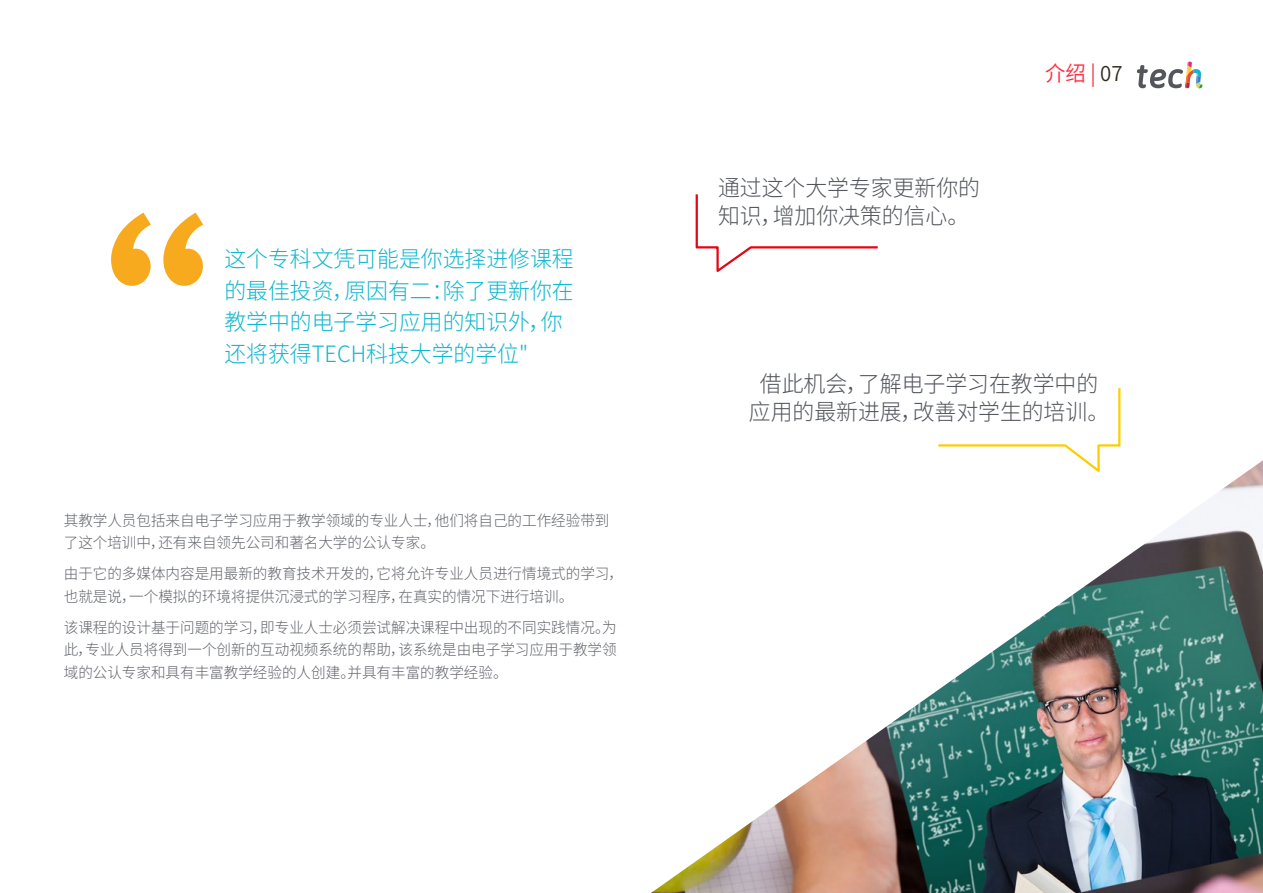
<style>
.page{position:relative;width:1263px;height:893px;background:#fff}
.page>*{position:absolute;margin:0;border:0;box-sizing:border-box;transform-origin:0 0}
.t1{font:300 22.5px/31.5px "Source Han Sans CN";color:#0fb6cf}
.t2{font:300 22.5px/28.5px "Source Han Sans CN";color:#52555b;text-align:center}
.t3{font:21px "Source Han Sans CN";color:#ff293a}
.t4{font:300 15px/22.5px "Source Han Sans CN";color:#61646a}
.s1{color:#312e20}
</style>
<div class="page">
<svg style="left:111px;top:213px;width:92px;height:73px"></svg>
<img style="left:651px;top:460px;width:612px;height:433px">
<svg style="left:936px;top:388px;width:186px;height:87px"></svg>
<svg style="left:695px;top:194px;width:183px;height:78px"></svg>
<svg style="left:1137px;top:62px;width:65px;height:27px"></svg>
<h1 class="t1" style="left:224px;top:244px;width:351px">这个专科文凭可能是你选择进修课程的最佳投资，原因有二：除了更新你在教学中的电子学习应用的知识外，你还将获得TECH科技大学的学位"</h1>
<p class="t4" style="left:64px;top:509px;width:547px">其教学人员包括来自电子学习应用于教学领域的专业人士，他们将自己的工作经验带到了这个培训中，还有来自领先公司和著名大学的公认专家。</p>
<p class="t4" style="left:64px;top:563px;width:561px">由于它的多媒体内容是用最新的教育技术开发的，它将允许专业人员进行情境式的学习，也就是说，一个模拟的环境将提供沉浸式的学习程序，在真实的情况下进行培训。</p>
<p class="t4" style="left:64px;top:616px;width:554px;text-align:justify">该课程的设计基于问题的学习，即专业人士必须尝试解决课程中出现的不同实践情况。为此，专业人员将得到一个创新的互动视频系统的帮助，该系统是由电子学习应用于教学领域的公认专家和具有丰富教学经验的人创建。并具有丰富的教学经验。</p>
<h1 class="t2" style="left:718px;top:174px;width:263px;text-align:left">通过这个大学专家更新你的知识，增加你决策的信心。</h1>
<h2 class="t3" style="left:1045px;top:61px;width:79px">介绍 | <span class="s1">07</span></h2>
<h1 class="t2" style="left:749px;top:370px;width:362px">借此机会，了解电子学习在教学中的应用的最新进展，改善对学生的培训。</h1>
</div>
